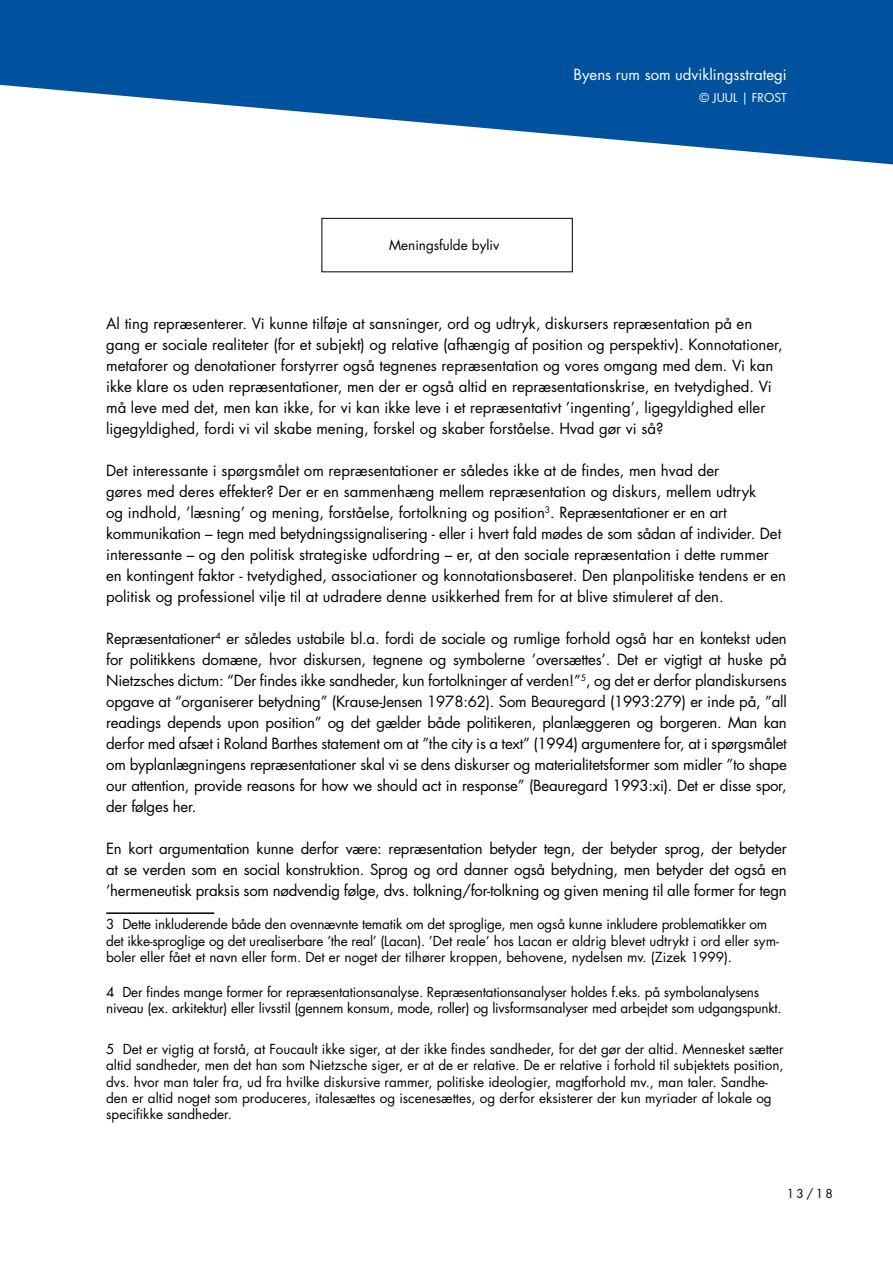
<style>
.page{position:relative;width:893px;height:1263px;background:#fff}
.page>*{position:absolute;margin:0;border:0;box-sizing:border-box;transform-origin:0 0}
.t1{font:15px/21px "Futura";color:#000}
.t2{font:15px "Futura";color:#fff}
.t3{font:13.5px/16.2px "Futura";color:#000}
.t4{font:12px "Futura";color:#fff}
.t5{font:12px "Futura";color:#000}
</style>
<div class="page">
<svg style="left:0;top:0;width:892px;height:165px;fill:#00529f"></svg>
<hr style="left:106px;top:912px;width:108px;height:2px;background:#000">
<div style="left:321px;top:218px;width:251px;height:54px;border:1px solid #000"></div>
<p class="t3" style="left:389px;top:238px;width:112px">Meningsfulde byliv</p>
<p class="t2" style="left:573px;top:68px;width:215px">Byens rum som udviklingsstrategi</p>
<p class="t4" style="left:699px;top:92px;width:89px">© JUUL | FROST</p>
<p class="t1" style="left:106px;top:314px;width:678px">Al ting repræsenterer. Vi kunne tilføje at sansninger, ord og udtryk, diskursers repræsentation på en gang er sociale realiteter (for et subjekt) og relative (afhængig af position og perspektiv). Konnotationer, metaforer og denotationer forstyrrer også tegnenes repræsentation og vores omgang med dem. Vi kan ikke klare os uden repræsentationer, men der er også altid en repræsentationskrise, en tvetydighed. Vi må leve med det, men kan ikke, for vi kan ikke leve i et repræsentativt ’ingenting’, ligegyldighed eller ligegyldighed, fordi vi vil skabe mening, forskel og skaber forståelse. Hvad gør vi så?</p>
<p class="t1" style="left:106px;top:461px;width:681px">Det interessante i spørgsmålet om repræsentationer er således ikke at de findes, men hvad der<br>gøres med deres effekter? Der er en sammenhæng mellem repræsentation og diskurs, mellem udtryk<br>og indhold, ’læsning’ og mening, forståelse, fortolkning og position<sup>3</sup>. Repræsentationer er en art kommunikation – tegn med betydningssignalisering - eller i hvert fald mødes de som sådan af individer. Det interessante – og den politisk strategiske udfordring – er, at den sociale repræsentation i dette rummer en kontingent faktor - tvetydighed, associationer og konnotationsbaseret. Den planpolitiske tendens er en politisk og professionel vilje til at udradere denne usikkerhed frem for at blive stimuleret af den.</p>
<p class="t1" style="left:106px;top:629px;width:682px;text-align:justify">Repræsentationer<sup>4</sup> er således ustabile bl.a. fordi de sociale og rumlige forhold også har en kontekst uden for politikkens domæne, hvor diskursen, tegnene og symbolerne ’oversættes’. Det er vigtigt at huske på Nietzsches dictum: “Der findes ikke sandheder, kun fortolkninger af verden!”<sup>5</sup>, og det er derfor plandiskursens opgave at “organiserer betydning” (Krause-Jensen 1978:62). Som Beauregard (1993:279) er inde på, ”all readings depends upon position” og det gælder både politikeren, planlæggeren og borgeren. Man kan derfor med afsæt i Roland Barthes statement om at ”the city is a text” (1994) argumentere for, at i spørgsmålet om byplanlægningens repræsentationer skal vi se dens diskurser og materialitetsformer som midler ”to shape our attention, provide reasons for how we should act in response” (Beauregard 1993:xi). Det er disse spor, der følges her.</p>
<p class="t1" style="left:106px;top:839px;width:682px;text-align:justify">En kort argumentation kunne derfor være: repræsentation betyder tegn, der betyder sprog, der betyder at se verden som en social konstruktion. Sprog og ord danner også betydning, men betyder det også en ’hermeneutisk praksis som nødvendig følge, dvs. tolkning/for-tolkning og given mening til alle former for tegn</p>
<p class="t3" style="left:106px;top:917px;width:674px">3 Dette inkluderende både den ovennævnte tematik om det sproglige, men også kunne inkludere problematikker om det ikke-sproglige og det urealiserbare ’the real’ (Lacan). ’Det reale’ hos Lacan er aldrig blevet udtrykt i ord eller sym&shy;boler eller fået et navn eller form. Det er noget der tilhører kroppen, behovene, nydelsen mv. (Zizek 1999).</p>
<p class="t3" style="left:106px;top:985px;width:677px">4 Der findes mange former for repræsentationsanalyse. Repræsentationsanalyser holdes f.eks. på symbolanalysens niveau (ex. arkitektur) eller livsstil (gennem konsum, mode, roller) og livsformsanalyser med arbejdet som udgangspunkt.</p>
<p class="t3" style="left:106px;top:1042px;width:679px">5 Det er vigtig at forstå, at Foucault ikke siger, at der ikke findes sandheder, for det gør der altid. Mennesket sætter altid sandheder, men det han som Nietzsche siger, er at de er relative. De er relative i forhold til subjektets position, dvs. hvor man taler fra, ud fra hvilke diskursive rammer, politiske ideologier, magtforhold mv., man taler. Sandhe&shy;den er altid noget som produceres, italesættes og iscenesættes, og derfor eksisterer der kun myriader af lokale og specifikke sandheder.</p>
<p class="t5" style="left:786px;top:1188px;width:48px">13/18</p>
</div>
